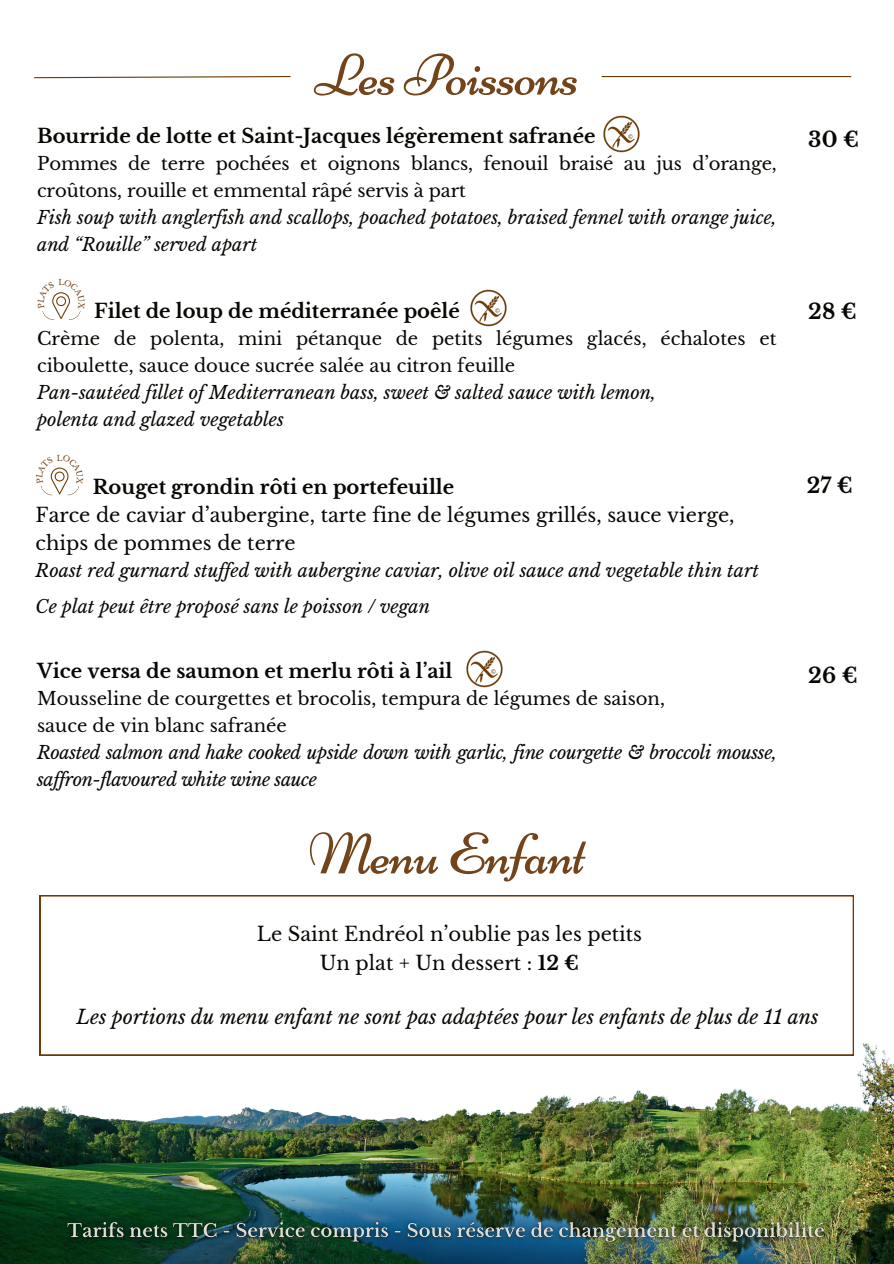
<style>
.page{position:relative;width:894px;height:1264px;background:#fff}
.page>*{position:absolute;margin:0;border:0;box-sizing:border-box;transform-origin:0 0}
.t1{font:58.35px "Niconne";letter-spacing:-.02em;color:#73441a}
.t2{font:700 21px "Libre Baskerville";color:#080704}
.t3{font:700 19.5px "Libre Baskerville";color:#080704}
.t4{font:19.5px/28.2px "Libre Baskerville";color:#080704}
.t5{font:italic 19.5px "Libre Baskerville";color:#080704}
.t6{font:italic 18px/27px "Libre Baskerville";color:#080704}
.t7{font:18px/27px "Libre Baskerville";color:#080704}
.t8{font:italic 18px/27px "Libre Baskerville";letter-spacing:-.02em;color:#080704}
.t9{font:7.8px "Libre Baskerville";color:#73441a}
.s1{font-weight:700}
</style>
<div class="page">
<svg style="left:40px;top:895px;width:813px;height:144px"></svg>
<img style="left:0;top:1039px;width:893px;height:224px">
<svg style="left:34px;top:76px;width:257px;height:3px"></svg>
<hr style="left:601px;top:76px;width:249px;height:1px;background:#6e3903">
<img style="left:603px;top:115px;width:37px;height:38px">
<img style="left:470px;top:289px;width:37px;height:38px">
<img style="left:466px;top:650px;width:37px;height:38px">
<img style="left:60px;top:1213px;width:772px;height:38px">
<svg style="left:42px;top:292px;width:39px;height:28px"></svg>
<svg style="left:41px;top:467px;width:38px;height:28px"></svg>
<h1 class="t1" style="left:314px;top:40px;width:266px">Les Poissons</h1>
<p class="t3" style="left:37px;top:124px;width:559px">Bourride de lotte et Saint-Jacques légèrement safranée</p>
<p class="t7" style="left:37px;top:150px;width:741px">Pommes de terre pochées et oignons blancs, fenouil braisé au jus d’orange, croûtons, rouille et emmental râpé servis à part</p>
<p class="t6" style="left:37px;top:204px;width:740px">Fish soup with anglerfish and scallops, poached potatoes, braised fennel with orange juice, and “Rouille” served apart</p>
<p class="t9" style="left:58px;top:278px;width:7px">L</p>
<p class="t3" style="left:94px;top:299px;width:367px">Filet de loup de méditerranée poêlé</p>
<p class="t7" style="left:37px;top:325px;width:740px">Crème de polenta, mini pétanque de petits légumes glacés, échalotes et ciboulette, sauce douce sucrée salée au citron feuille</p>
<p class="t6" style="left:37px;top:379px;width:620px">Pan-sautéed fillet of Mediterranean bass, sweet &amp; salted sauce with lemon, polenta and glazed vegetables</p>
<p class="t9" style="left:57px;top:453px;width:7px">L</p>
<p class="t3" style="left:93px;top:475px;width:363px">Rouget grondin rôti en portefeuille</p>
<p class="t4" style="left:36px;top:501px;width:700px">Farce de caviar d’aubergine, tarte fine de légumes grillés, sauce vierge, chips de pommes de terre</p>
<p class="t6" style="left:36px;top:557px;width:724px">Roast red gurnard stuffed with aubergine caviar, olive oil sauce and vegetable thin tart</p>
<p class="t6" style="left:36px;top:593px;width:396px">Ce plat peut être proposé sans le poisson / vegan</p>
<p class="t3" style="left:37px;top:659px;width:417px">Vice versa de saumon et merlu rôti à l’ail</p>
<p class="t7" style="left:37px;top:685px;width:629px">Mousseline de courgettes et brocolis, tempura de légumes de saison, sauce de vin blanc safranée</p>
<p class="t8" style="left:37px;top:739px;width:741px">Roasted salmon and hake cooked upside down with garlic, fine courgette &amp; broccoli mousse, saffron-flavoured white wine sauce</p>
<h1 class="t1" style="left:308px;top:819px;width:279px">Menu Enfant</h1>
<p class="t2" style="left:808px;top:127px;width:52px">30 €</p>
<p class="t2" style="left:808px;top:299px;width:50px">28 €</p>
<p class="t2" style="left:806px;top:472px;width:48px">27 €</p>
<p class="t2" style="left:808px;top:662px;width:51px">26 €</p>
<p class="t4" style="left:257px;top:920px;width:387px;text-align:center">Le Saint Endréol n’oublie pas les petits<br>Un plat + Un dessert : <span class="s1">12 €</span></p>
<p class="t5" style="left:76px;top:1005px;width:743px">Les portions du menu enfant ne sont pas adaptées pour les enfants de plus de 11 ans</p>
</div>
